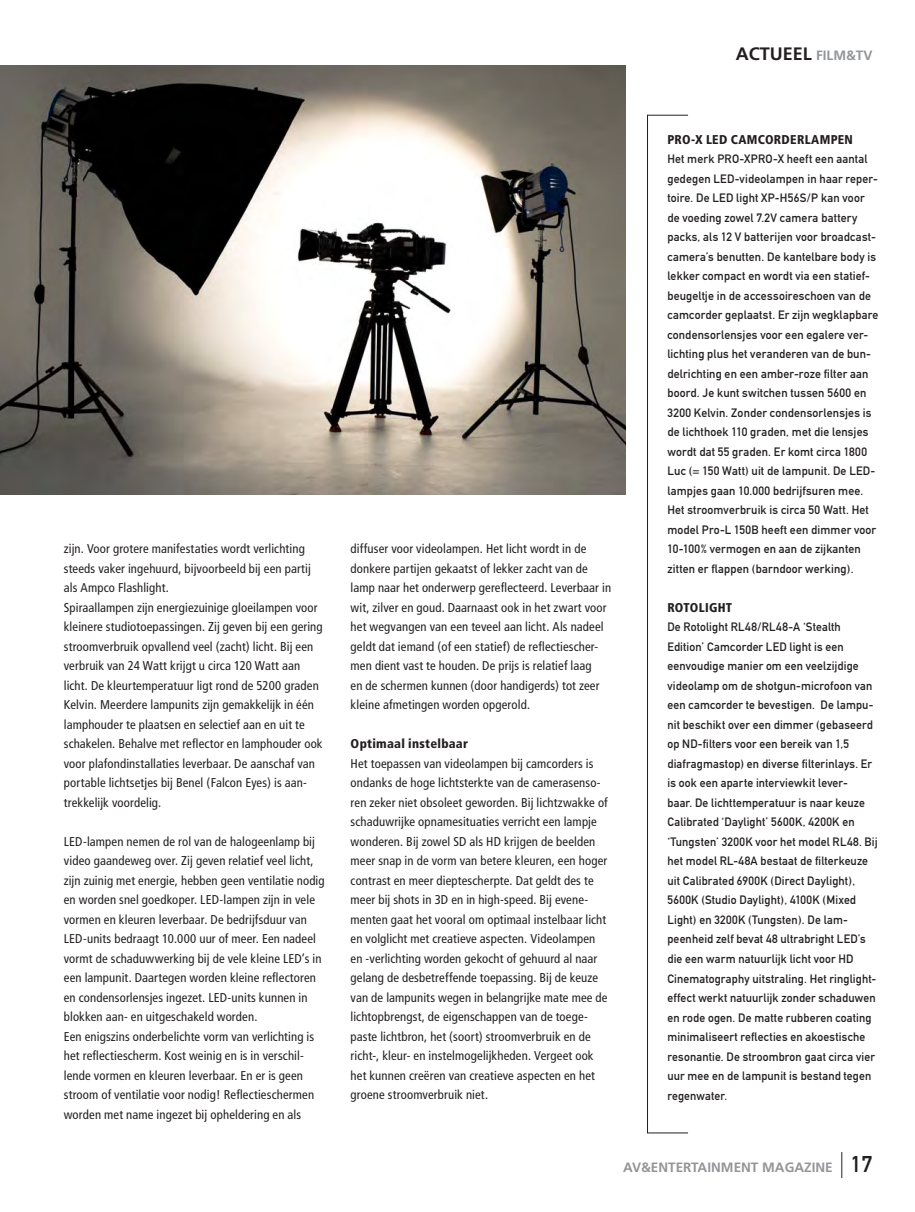
<style>
.page{position:relative;width:915px;height:1212px;background:#fff}
.page>*{position:absolute;margin:0;border:0;box-sizing:border-box;transform-origin:0 0}
.t1{font:700 18px "Frutiger";color:#231f20}
.t2{font:700 13.5px "Frutiger";color:#939598}
.t3{font:condensed 12.75px/19.5px "Frutiger";letter-spacing:.01em;color:#231f20}
.t4{font:900 condensed 12.75px "Frutiger";letter-spacing:.02em;color:#231f20}
.t5{font:12px/19.5px "DIN Mittelschrift";letter-spacing:.015em;color:#231f20}
.s1{font-size:13.5px;color:#939598}
.s2{font-family:"DIN Mittelschrift";font-weight:400;font-size:22.5px;color:#231f20}
</style>
<div class="page">
<img style="left:1px;top:66px;width:624px;height:429px">
<div style="left:647px;top:115px;width:41px;height:1018px;border:1px solid #231f20"></div>
<svg style="left:841px;top:1152px;width:1px;height:26px"></svg>
<h1 class="t1" style="left:735px;top:47px;width:138px">ACTUEEL <span class="s1">FILM&amp;TV</span></h1>
<p class="t3" style="left:64px;top:540px;width:260px">zijn. Voor grotere manifestaties wordt verlichting steeds vaker ingehuurd, bijvoorbeeld bij een partij als Ampco Flashlight.<br>Spiraallampen zijn energiezuinige gloeilampen voor kleinere studiotoepassingen. Zij geven bij een gering stroomverbruik opvallend veel (zacht) licht. Bij een verbruik van 24 Watt krijgt u circa 120 Watt aan licht. De kleurtemperatuur ligt rond de 5200 graden Kelvin. Meerdere lampunits zijn gemakkelijk in één lamphouder te plaatsen en selectief aan en uit te schakelen. Behalve met reflector en lamphouder ook voor plafondinstallaties leverbaar. De aanschaf van portable lichtsetjes bij Benel (Falcon Eyes) is aan&shy;trekkelijk voordelig.</p>
<p class="t3" style="left:64px;top:833px;width:262px">LED-lampen nemen de rol van de halogeenlamp bij video gaandeweg over. Zij geven relatief veel licht, zijn zuinig met energie, hebben geen ventilatie nodig en worden snel goedkoper. LED-lampen zijn in vele vormen en kleuren leverbaar. De bedrijfsduur van LED-units bedraagt 10.000 uur of meer. Een nadeel vormt de schaduwwerking bij de vele kleine LED’s in een lampunit. Daartegen worden kleine reflectoren en condensorlensjes ingezet. LED-units kunnen in blokken aan- en uitgeschakeld worden.<br>Een enigszins onderbelichte vorm van verlichting is het reflectiescherm. Kost weinig en is in verschil&shy;lende vormen en kleuren leverbaar. En er is geen stroom of ventilatie voor nodig! Reflectieschermen worden met name ingezet bij opheldering en als</p>
<p class="t3" style="left:350px;top:540px;width:262px">diffuser voor videolampen. Het licht wordt in de donkere partijen gekaatst of lekker zacht van de lamp naar het onderwerp gereflecteerd. Leverbaar in wit, zilver en goud. Daarnaast ook in het zwart voor het wegvangen van een teveel aan licht. Als nadeel geldt dat iemand (of een statief) de reflectiescher&shy;men dient vast te houden. De prijs is relatief laag<br>en de schermen kunnen (door handigerds) tot zeer kleine afmetingen worden opgerold.</p>
<p class="t4" style="left:350px;top:739px;width:119px">Optimaal instelbaar</p>
<p class="t3" style="left:350px;top:755px;width:258px">Het toepassen van videolampen bij camcorders is ondanks de hoge lichtsterkte van de camerasenso&shy;ren zeker niet obsoleet geworden. Bij lichtzwakke of schaduwrijke opnamesituaties verricht een lampje wonderen. Bij zowel SD als HD krijgen de beelden meer snap in de vorm van betere kleuren, een hoger contrast en meer dieptescherpte. Dat geldt des te meer bij shots in 3D en in high-speed. Bij evene&shy;menten gaat het vooral om optimaal instelbaar licht en volglicht met creatieve aspecten. Videolampen en -verlichting worden gekocht of gehuurd al naar gelang de desbetreffende toepassing. Bij de keuze van de lampunits wegen in belangrijke mate mee de lichtopbrengst, de eigenschappen van de toege&shy;paste lichtbron, het (soort) stroomverbruik en de richt-, kleur- en instelmogelijkheden. Vergeet ook het kunnen creëren van creatieve aspecten en het groene stroomverbruik niet.</p>
<p class="t4" style="left:667px;top:134px;width:187px">PRO-X LED CAMCORDERLAMPEN</p>
<p class="t5" style="left:667px;top:151px;width:212px">Het merk PRO-XPRO-X heeft een aantal gedegen LED-videolampen in haar reper&shy;toire. De LED light XP-H56S/P kan voor de voeding zowel 7.2V camera battery packs, als 12 V batterijen voor broadcast&shy;camera’s benutten. De kantelbare body is lekker compact en wordt via een statief&shy;beugeltje in de accessoireschoen van de camcorder geplaatst. Er zijn wegklapbare condensorlensjes voor een egalere ver&shy;lichting plus het veranderen van de bun&shy;delrichting en een amber-roze filter aan boord. Je kunt switchen tussen 5600 en 3200 Kelvin. Zonder condensorlensjes is de lichthoek 110 graden, met die lensjes wordt dat 55 graden. Er komt circa 1800<br>Luc (= 150 Watt) uit de lampunit. De LED&shy;lampjes gaan 10.000 bedrijfsuren mee.<br>Het stroomverbruik is circa 50 Watt. Het model Pro-L 150B heeft een dimmer voor 10-100% vermogen en aan de zijkanten zitten er flappen (barndoor werking).</p>
<p class="t4" style="left:667px;top:602px;width:66px">ROTOLIGHT</p>
<p class="t5" style="left:667px;top:619px;width:212px">De Rotolight RL48/RL48-A ‘Stealth Edition’ Camcorder LED light is een eenvoudige manier om een veelzijdige videolamp om de shotgun-microfoon van een camcorder te bevestigen. De lampu&shy;nit beschikt over een dimmer (gebaseerd op ND-filters voor een bereik van 1,5 diafragmastop) en diverse filterinlays. Er is ook een aparte interviewkit lever-<br>baar. De lichttemperatuur is naar keuze Calibrated ‘Daylight’ 5600K, 4200K en ‘Tungsten’ 3200K voor het model RL48. Bij het model RL-48A bestaat de filterkeuze uit Calibrated 6900K (Direct Daylight), 5600K (Studio Daylight), 4100K (Mixed Light) en 3200K (Tungsten). De lam&shy;peenheid zelf bevat 48 ultrabright LED’s die een warm natuurlijk licht voor HD Cinematography uitstraling. Het ringlight&shy;effect werkt natuurlijk zonder schaduwen en rode ogen. De matte rubberen coating minimaliseert reflecties en akoestische resonantie. De stroombron gaat circa vier uur mee en de lampunit is bestand tegen regenwater.</p>
<p class="t2" style="left:623px;top:1162px;width:251px">AV&amp;ENTERTAINMENT MAGAZINE <span class="s2">17</span></p>
</div>
